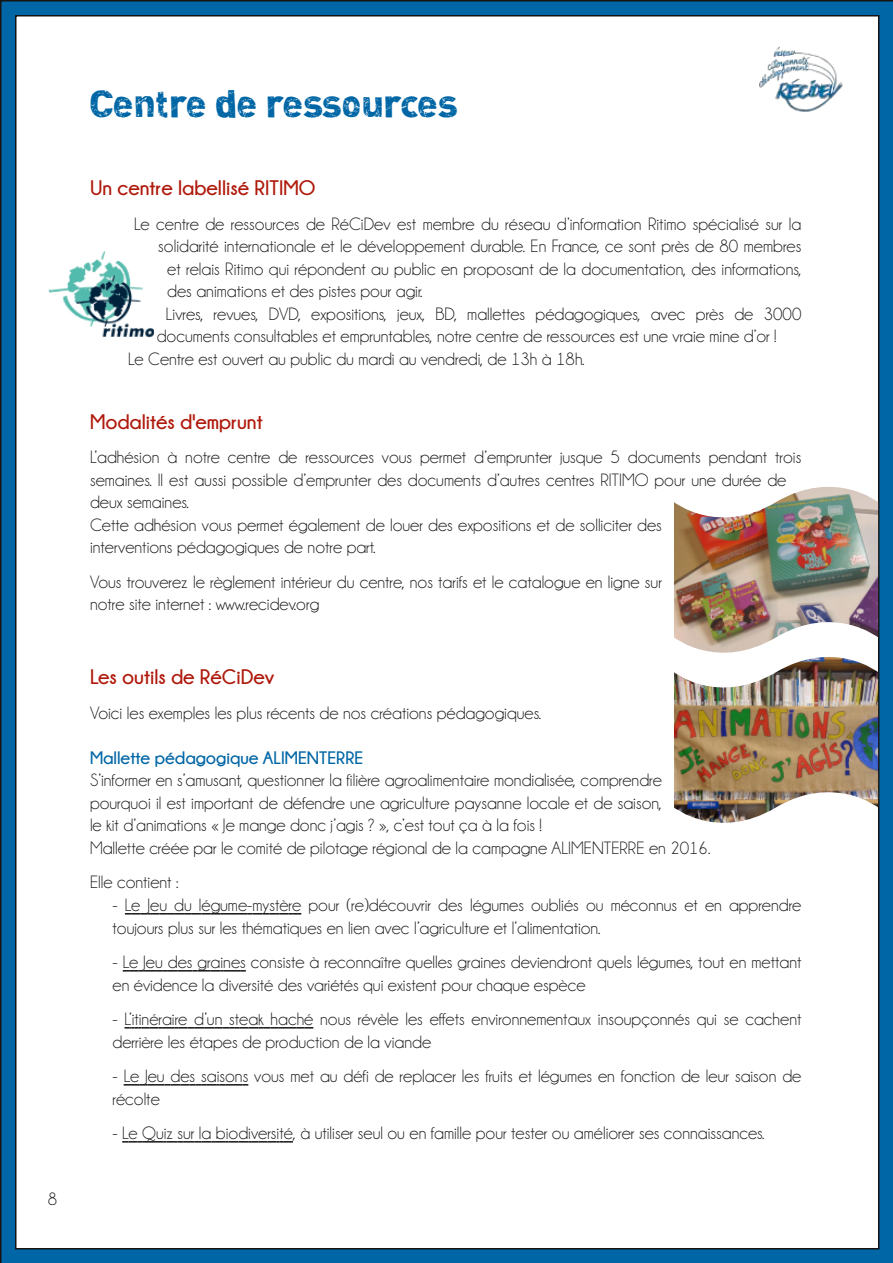
<style>
.page{position:relative;width:893px;height:1263px;background:#0066a5}
.page>*{position:absolute;margin:0;border:0;box-sizing:border-box;transform-origin:0 0}
.t1{font:37.5px "DI Nk";color:#0066a5}
.t2{font:700 21px "Champagne&Limousines";color:#af190b}
.t3{font:18px/22.5px "Champagne&Limousines";color:#161413}
.t4{font:700 18px "Champagne&Limousines";color:#0066a5}
</style>
<div class="page">
<div style="left:16px;top:16px;width:863px;height:1233px;background:#fff"></div>
<img style="left:759px;top:46px;width:84px;height:66px">
<img style="left:48px;top:251px;width:106px;height:87px">
<img style="left:674px;top:486px;width:204px;height:152px">
<svg style="left:125px;top:913px;width:176px;height:1px"></svg>
<svg style="left:123px;top:970px;width:123px;height:1px"></svg>
<svg style="left:125px;top:1027px;width:188px;height:1px"></svg>
<svg style="left:124px;top:1084px;width:124px;height:1px"></svg>
<svg style="left:122px;top:1141px;width:171px;height:1px"></svg>
<img style="left:674px;top:638px;width:204px;height:185px">
<p class="t3" style="left:48px;top:1188px;width:11px">8</p>
<h1 class="t1" style="left:90px;top:86px;width:369px">Centre de ressources</h1>
<p class="t2" style="left:90px;top:176px;width:227px">Un centre labellisé RITIMO</p>
<p class="t3" style="left:134px;top:212px;width:669px">Le centre de ressources de RéCiDev est membre du réseau d’information Ritimo spécialisé sur la</p>
<p class="t3" style="left:158px;top:235px;width:645px">solidarité internationale et le développement durable. En France, ce sont près de 80 membres</p>
<p class="t3" style="left:167px;top:257px;width:636px">et relais Ritimo qui répondent au public en proposant de la documentation, des informations,</p>
<p class="t3" style="left:167px;top:280px;width:257px">des animations et des pistes pour agir.</p>
<p class="t3" style="left:166px;top:302px;width:637px">Livres, revues, DVD, expositions, jeux, BD, mallettes pédagogiques, avec près de 3000</p>
<p class="t3" style="left:157px;top:325px;width:621px">documents consultables et empruntables, notre centre de ressources est une vraie mine d’or !</p>
<p class="t3" style="left:128px;top:347px;width:458px">Le Centre est ouvert au public du mardi au vendredi, de 13h à 18h.</p>
<p class="t2" style="left:90px;top:410px;width:174px">Modalités d'emprunt</p>
<p class="t3" style="left:90px;top:446px;width:713px">L’adhésion à notre centre de ressources vous permet d’emprunter jusque 5 documents pendant trois semaines. Il est aussi possible d’emprunter des documents d’autres centres RITIMO pour une durée de deux semaines.<br>Cette adhésion vous permet également de louer des expositions et de solliciter des<br>interventions pédagogiques de notre part.</p>
<p class="t3" style="left:90px;top:570px;width:573px">Vous trouverez le règlement intérieur du centre, nos tarifs et le catalogue en ligne sur notre site internet : www.recidev.org</p>
<p class="t2" style="left:90px;top:665px;width:186px">Les outils de RéCiDev</p>
<p class="t3" style="left:90px;top:701px;width:453px">Voici les exemples les plus récents de nos créations pédagogiques.</p>
<p class="t4" style="left:90px;top:747px;width:275px">Mallette pédagogique ALIMENTERRE</p>
<p class="t3" style="left:90px;top:769px;width:622px">S’informer en s’amusant, questionner la filière agroalimentaire mondialisée, comprendre pourquoi il est important de défendre une agriculture paysanne locale et de saison,<br>le kit d’animations « Je mange donc j’agis ? », c’est tout ça à la fois !<br>Mallette créée par le comité de pilotage régional de la campagne ALIMENTERRE en 2016.</p>
<p class="t3" style="left:90px;top:871px;width:90px">Elle contient :</p>
<p class="t3" style="left:113px;top:894px;width:690px">- Le Jeu du légume-mystère pour (re)découvrir des légumes oubliés ou méconnus et en apprendre toujours plus sur les thématiques en lien avec l’agriculture et l’alimentation.</p>
<p class="t3" style="left:113px;top:951px;width:690px">- Le Jeu des graines consiste à reconnaître quelles graines deviendront quels légumes, tout en mettant en évidence la diversité des variétés qui existent pour chaque espèce</p>
<p class="t3" style="left:113px;top:1008px;width:690px">- L’itinéraire d’un steak haché nous révèle les effets environnementaux insoupçonnés qui se cachent derrière les étapes de production de la viande</p>
<p class="t3" style="left:113px;top:1065px;width:690px">- Le Jeu des saisons vous met au défi de replacer les fruits et légumes en fonction de leur saison de récolte</p>
<p class="t3" style="left:113px;top:1122px;width:654px">- Le Quiz sur la biodiversité, à utiliser seul ou en famille pour tester ou améliorer ses connaissances.</p>
</div>
